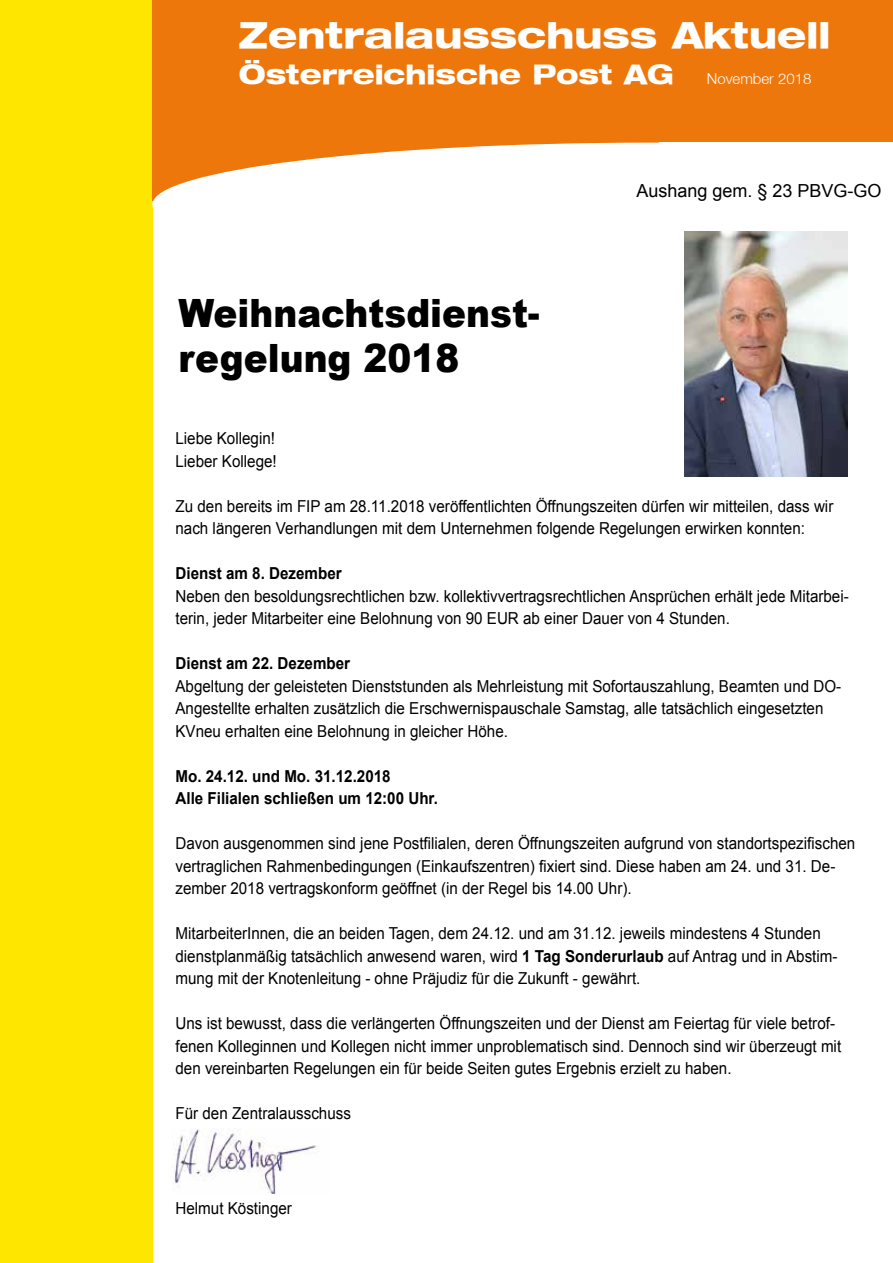
<style>
.page{position:relative;width:893px;height:1263px;background:#fff}
.page>*{position:absolute;margin:0;border:0;box-sizing:border-box;transform-origin:0 0}
.t1{font:900 39px/45px "Arial";color:#000;scale:.92 1}
.t2{font:800 expanded 36px "Helvetica Neue";color:#fff}
.t3{font:800 expanded 27px "Helvetica Neue";color:#fff}
.t4{font:18px "Arial";color:#000}
.t5{font:16.5px/22.5px "Arial";color:#000;scale:.92 1}
.t6{font:700 16.5px/22.5px "Arial";color:#000;scale:.92 1}
.s1{font-weight:300;font-stretch:normal;font-size:15px}
.s2{font-weight:700}
</style>
<div class="page">
<div style="left:0;top:0;width:152px;height:1263px;background:#ffe600"></div>
<img style="left:172px;top:1128px;width:147px;height:65px">
<div style="left:152px;top:0;width:741px;height:200px;background:#ee770c"></div>
<svg style="left:152px;top:143px;width:696px;height:124px"></svg>
<div style="left:660px;top:143px;width:233px;height:65px;background:#fff"></div>
<div style="left:675px;top:232px;width:181px;height:244px;background:#fff"></div>
<img style="left:684px;top:232px;width:163px;height:244px">
<h2 class="t2" style="left:239px;top:13px;width:593px">Zentralausschuss Aktuell</h2>
<h3 class="t3" style="left:239px;top:57px;width:574px">Österreichische Post AG <span class="s1">November 2018</span></h3>
<h1 class="t1" style="left:179px;top:289px;width:394px">Weihnachtsdienst&shy;regelung 2018</h1>
<p class="t4" style="left:636px;top:179px;width:247px">Aushang gem. § 23 PBVG-GO</p>
<p class="t5" style="left:176px;top:427px;width:112px">Liebe Kollegin!<br>Lieber Kollege!</p>
<p class="t5" style="left:176px;top:495px;width:717px">Zu den bereits im FIP am 28.11.2018 veröffentlichten Öffnungszeiten dürfen wir mitteilen, dass wir nach längeren Verhandlungen mit dem Unternehmen folgende Regelungen erwirken konnten:</p>
<p class="t6" style="left:176px;top:562px;width:182px">Dienst am 8. Dezember</p>
<p class="t5" style="left:176px;top:585px;width:733px">Neben den besoldungsrechtlichen bzw. kollektivvertragsrechtlichen Ansprüchen erhält jede Mitarbei&shy;terin, jeder Mitarbeiter eine Belohnung von 90 EUR ab einer Dauer von 4 Stunden.</p>
<p class="t6" style="left:176px;top:652px;width:191px">Dienst am 22. Dezember</p>
<p class="t5" style="left:176px;top:675px;width:725px">Abgeltung der geleisteten Dienststunden als Mehrleistung mit Sofortauszahlung, Beamten und DO-<br>Angestellte erhalten zusätzlich die Erschwernispauschale Samstag, alle tatsächlich eingesetzten<br>KVneu erhalten eine Belohnung in gleicher Höhe.</p>
<p class="t6" style="left:176px;top:765px;width:287px">Mo. 24.12. und Mo. 31.12.2018<br>Alle Filialen schließen um 12:00 Uhr.</p>
<p class="t5" style="left:176px;top:832px;width:740px">Davon ausgenommen sind jene Postfilialen, deren Öffnungszeiten aufgrund von standortspezifischen vertraglichen Rahmenbedingungen (Einkaufszentren) fixiert sind. Diese haben am 24. und 31. De&shy;zember 2018 vertragskonform geöffnet (in der Regel bis 14.00 Uhr).</p>
<p class="t5" style="left:176px;top:922px;width:721px">MitarbeiterInnen, die an beiden Tagen, dem 24.12. und am 31.12. jeweils mindestens 4 Stunden dienstplanmäßig tatsächlich anwesend waren, wird <span class="s2">1 Tag Sonderurlaub</span> auf Antrag und in Abstim&shy;mung mit der Knotenleitung - ohne Präjudiz für die Zukunft - gewährt.</p>
<p class="t5" style="left:176px;top:1012px;width:725px">Uns ist bewusst, dass die verlängerten Öffnungszeiten und der Dienst am Feiertag für viele betrof&shy;fenen Kolleginnen und Kollegen nicht immer unproblematisch sind. Dennoch sind wir überzeugt mit den vereinbarten Regelungen ein für beide Seiten gutes Ergebnis erzielt zu haben.</p>
<p class="t5" style="left:176px;top:1102px;width:192px">Für den Zentralausschuss</p>
<p class="t5" style="left:176px;top:1197px;width:128px">Helmut Köstinger</p>
</div>
